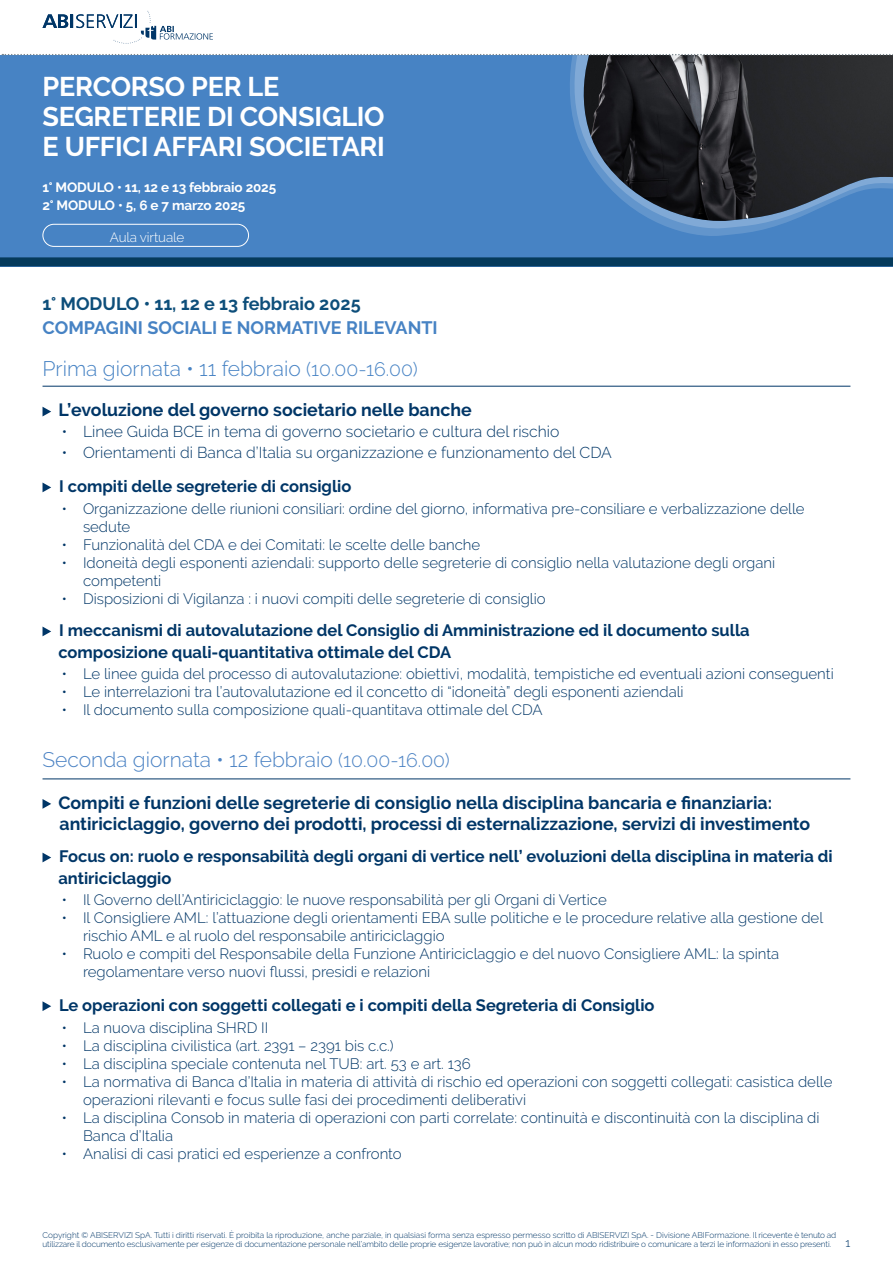
<style>
.page{position:relative;width:893px;height:1263px;background:#fff}
.page>*{position:absolute;margin:0;border:0;box-sizing:border-box;transform-origin:0 0}
.t1{font:700 27px "Raleway";letter-spacing:-.01em;color:#fff}
.t2{font:300 21px "Raleway";color:#4c83c4}
.t3{font:300 21px "Raleway";color:#4783c4}
.t4{font:700 18px "Raleway";color:#4783c4}
.t5{font:700 18px "Raleway";color:#0d4e7a}
.t6{font:700 17.7px/21.3px "Raleway";color:#003667}
.t7{font:700 16.5px/21.3px "Raleway";color:#003667}
.t8{font:300 15.75px "Raleway";color:#003667}
.t9{font:300 15px/18px "Raleway";color:#003667}
.t10{font:700 13.5px "Raleway";letter-spacing:-.01em;color:#fff}
.t11{font:300 13.5px "Raleway";letter-spacing:-.01em;color:#fff}
.t12{font:300 8.25px/9px "Raleway";letter-spacing:-.01em;color:#003667}
.s1{font-size:19.5px}
.s2{font-size:12px}
</style>
<div class="page">
<div style="left:0;top:54px;width:893px;height:213px;background:#4783c4"></div>
<svg style="left:565px;top:55px;width:194px;height:181px"></svg>
<svg style="left:569px;top:223px;width:215px;height:7px"></svg>
<svg style="left:568px;top:55px;width:219px;height:168px"></svg>
<img style="left:582px;top:55px;width:311px;height:167px">
<svg style="left:2px;top:54px;width:891px;height:1px"></svg>
<svg style="left:43px;top:11px;width:170px;height:33px"></svg>
<div style="left:0;top:257px;width:893px;height:9px;background:#053a5b"></div>
<hr style="left:43px;top:386px;width:807px;height:1px;background:#003667">
<svg style="left:43px;top:407px;width:8px;height:9px"></svg>
<svg style="left:43px;top:483px;width:8px;height:9px"></svg>
<svg style="left:43px;top:627px;width:8px;height:9px"></svg>
<svg style="left:43px;top:799px;width:8px;height:10px"></svg>
<svg style="left:43px;top:853px;width:8px;height:9px"></svg>
<svg style="left:43px;top:1001px;width:8px;height:10px"></svg>
<div style="left:43px;top:224px;width:206px;height:23px;border:1px solid #fff;border-radius:11px"></div>
<hr style="left:43px;top:778px;width:807px;height:1px;background:#003667">
<p class="t1" style="left:43px;top:71px;width:238px">PERCORSO PER LE</p>
<p class="t1" style="left:43px;top:101px;width:344px">SEGRETERIE DI CONSIGLIO</p>
<p class="t1" style="left:43px;top:131px;width:344px">E UFFICI AFFARI SOCIETARI</p>
<p class="t10" style="left:43px;top:180px;width:235px">1° MODULO • 11, 12 e 13 febbraio 2025</p>
<p class="t10" style="left:43px;top:198px;width:204px">2° MODULO • 5, 6 e 7 marzo 2025</p>
<p class="t11" style="left:110px;top:229px;width:76px">Aula virtuale</p>
<p class="t5" style="left:43px;top:294px;width:320px">1° MODULO • 11, 12 e 13 febbraio 2025</p>
<p class="t4" style="left:43px;top:318px;width:397px">COMPAGINI SOCIALI E NORMATIVE RILEVANTI</p>
<p class="t3" style="left:43px;top:357px;width:377px">Prima giornata • 11 febbraio <span class="s1">(10.00-16.00)</span></p>
<p class="t6" style="left:58px;top:400px;width:415px">L’evoluzione del governo societario nelle banche</p>
<p class="t8" style="left:62px;top:423px;width:499px">• Linee Guida BCE in tema di governo societario e cultura del rischio</p>
<p class="t8" style="left:62px;top:444px;width:552px">• Orientamenti di Banca d’Italia su organizzazione e funzionamento del CDA</p>
<p class="t7" style="left:59px;top:476px;width:294px">I compiti delle segreterie di consiglio</p>
<p class="t9" style="left:83px;top:500px;width:723px;text-indent:-21px">• Organizzazione delle riunioni consiliari: ordine del giorno, informativa pre-consiliare e verbalizzazione delle sedute</p>
<p class="t9" style="left:62px;top:536px;width:420px">• Funzionalità del CDA e dei Comitati: le scelte delle banche</p>
<p class="t9" style="left:83px;top:554px;width:694px;text-indent:-21px">• Idoneità degli esponenti aziendali: supporto delle segreterie di consiglio nella valutazione degli organi competenti</p>
<p class="t9" style="left:62px;top:590px;width:486px">• Disposizioni di Vigilanza : i nuovi compiti delle segreterie di consiglio</p>
<p class="t7" style="left:58px;top:620px;width:693px">I meccanismi di autovalutazione del Consiglio di Amministrazione ed il documento sulla composizione quali-quantitativa ottimale del CDA</p>
<p class="t9" style="left:62px;top:665px;width:773px">• Le linee guida del processo di autovalutazione: obiettivi, modalità, tempistiche ed eventuali azioni conseguenti</p>
<p class="t9" style="left:62px;top:683px;width:623px">• Le interrelazioni tra l’autovalutazione ed il concetto di “idoneità” degli esponenti aziendali</p>
<p class="t9" style="left:62px;top:701px;width:482px">• Il documento sulla composizione quali-quantitava ottimale del CDA</p>
<p class="t2" style="left:43px;top:747px;width:409px">Seconda giornata • 12 febbraio <span class="s1">(10.00-16.00)</span></p>
<p class="t6" style="left:58px;top:792px;width:753px">Compiti e funzioni delle segreterie di consiglio nella disciplina bancaria e finanziaria: antiriciclaggio, governo dei prodotti, processi di esternalizzazione, servizi di investimento</p>
<p class="t7" style="left:58px;top:846px;width:776px">Focus on: ruolo e responsabilità degli organi di vertice nell’ evoluzioni della disciplina in materia di antiriciclaggio</p>
<p class="t9" style="left:62px;top:891px;width:546px">• Il Governo dell’Antiriciclaggio: le nuove responsabilità per gli Organi di Vertice</p>
<p class="t9" style="left:83px;top:909px;width:742px;text-indent:-21px">• Il Consigliere AML: l’attuazione degli orientamenti EBA sulle politiche e le procedure relative alla gestione del rischio AML e al ruolo del responsabile antiriciclaggio</p>
<p class="t9" style="left:83px;top:945px;width:698px;text-indent:-21px">• Ruolo e compiti del Responsabile della Funzione Antiriciclaggio e del nuovo Consigliere AML: la spinta regolamentare verso nuovi flussi, presidi e relazioni</p>
<p class="t7" style="left:59px;top:995px;width:597px">Le operazioni con soggetti collegati e i compiti della Segreteria di Consiglio</p>
<p class="t9" style="left:62px;top:1018px;width:208px">• La nuova disciplina SHRD II</p>
<p class="t9" style="left:62px;top:1036px;width:333px">• La disciplina civilistica (art. 2391 – 2391 bis c.c.)</p>
<p class="t9" style="left:62px;top:1054px;width:411px">• La disciplina speciale contenuta nel TUB: art. 53 e art. 136</p>
<p class="t9" style="left:83px;top:1072px;width:751px;text-indent:-21px">• La normativa di Banca d’Italia in materia di attività di rischio ed operazioni con soggetti collegati: casistica delle operazioni rilevanti e focus sulle fasi dei procedimenti deliberativi</p>
<p class="t9" style="left:83px;top:1108px;width:738px;text-indent:-21px">• La disciplina Consob in materia di operazioni con parti correlate: continuità e discontinuità con la disciplina di<br>Banca d’Italia</p>
<p class="t9" style="left:62px;top:1144px;width:341px">• Analisi di casi pratici ed esperienze a confronto</p>
<p class="t12" style="left:43px;top:1231px;width:809px">Copyright © ABISERVIZI SpA. Tutti i diritti riservati. È proibita la riproduzione, anche parziale, in qualsiasi forma senza espresso permesso scritto di ABISERVIZI SpA. - Divisione ABIFormazione. Il ricevente è tenuto ad utilizzare il documento esclusivamente per esigenze di documentazione personale nell’ambito delle proprie esigenze lavorative; non può in alcun modo ridistribuire o comunicare a terzi le informazioni in esso presenti. <span class="s2">1</span></p>
</div>
